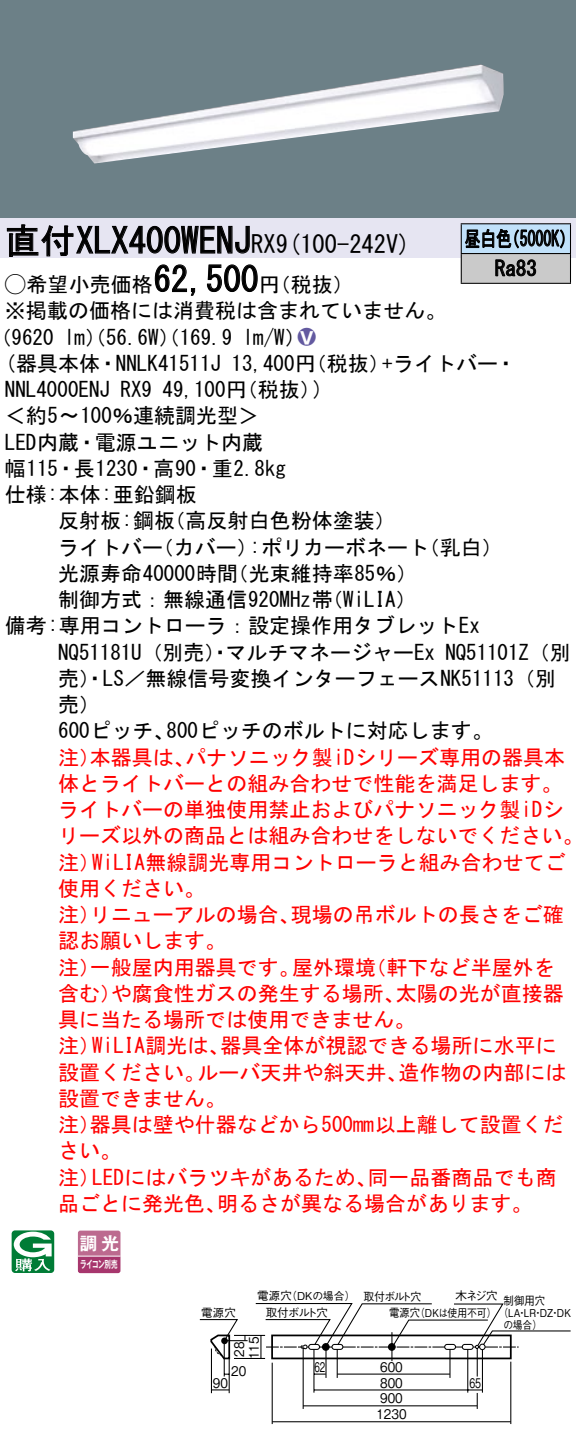
<style>
.page{position:relative;width:576px;height:1434px;background:#fff}
.page>*{position:absolute;margin:0;border:0;box-sizing:border-box;transform-origin:0 0}
.t1{font:35px "MS Gothic";color:#000}
.t2{font:24.5px "MS Gothic";color:#000}
.t3{font:21px/26.6px "MS Gothic";color:#000}
.t4{font:21px/26.2px "MS Gothic";color:#f00}
.t5{font:21px/29.8px "MS Gothic";color:#000;scale:.75 1}
.t6{font:21px "Ford Classification 1";color:#635aa0}
.t7{font:17.5px "Gothic MB101 Pro De Bold 90 pv RKSJ H";color:#fff}
.t8{font:13.3px/14.7px "Gothic BBB Pro Medium 90 pv RKSJ H";color:#000;scale:.9 1}
.t9{font:13.3px "Gothic BBB Pro Medium 90 pv RKSJ H";color:#000;scale:.65 1}
.t10{font:13.3px "Gothic BBB Pro Medium 90 pv RKSJ H";color:#000;scale:.7 1}
.t11{font:11.55px "Gothic BBB Pro Medium 90 pv RKSJ H";letter-spacing:-.035em;color:#000}
.t12{font:11.55px "Gothic BBB Pro Medium 90 pv RKSJ H";letter-spacing:-.035em;color:#000;scale:.9 1}
.t13{font:11.55px "Gothic BBB Pro Medium 90 pv RKSJ H";letter-spacing:-.035em;color:#000;scale:.95 1}
.t14{font:10.85px/12.2px "Gothic BBB Pro Medium 90 pv RKSJ H";color:#000;text-align:center;scale:.9 1}
.t15{font:10.85px "Gothic BBB Pro Medium 90 pv RKSJ H";color:#000}
.t16{font:10.15px "Gothic MB101 Pro De Bold 90 pv RKSJ H";letter-spacing:-.05em;color:#fff;scale:.65 1}
.s1{font-size:24.5px}
.s2{font-family:"Ford Classification 1"}
.s3{color:#fff}
</style>
<div class="page">
<div style="left:0;top:0;width:575px;height:218px;background:#6c8087"></div>
<img style="left:73px;top:64px;width:430px;height:100px">
<div style="left:0;top:218px;width:575px;height:40px;background:#e6e5f2"></div>
<svg style="left:6px;top:224px;width:244px;height:33px"></svg>
<svg style="left:154px;top:264px;width:42px;height:32px"></svg>
<svg style="left:207px;top:264px;width:51px;height:29px"></svg>
<svg style="left:12px;top:1230px;width:42px;height:43px"></svg>
<svg style="left:78px;top:1230px;width:42px;height:43px;background:#b45883"></svg>
<hr style="left:78px;top:1255px;width:42px;height:2px;background:#fff">
<div style="left:461px;top:224px;width:109px;height:30px;background:#c1e1fa"></div>
<div style="left:461px;top:254px;width:109px;height:29px;background:#cacaca"></div>
<hr style="left:460px;top:223px;width:110px;height:1px;background:#000">
<hr style="left:569px;top:224px;width:2px;height:29px;background:#000">
<hr style="left:460px;top:253px;width:110px;height:1px;background:#000">
<hr style="left:569px;top:254px;width:2px;height:29px;background:#000">
<hr style="left:460px;top:283px;width:110px;height:1px;background:#000">
<svg style="left:460px;top:224px;width:104px;height:59px"></svg>
<hr style="left:510px;top:1362px;width:1px;height:62px;background:#000">
<hr style="left:271px;top:1363px;width:2px;height:61px;background:#000">
<hr style="left:272px;top:1421px;width:238px;height:1px;background:#000">
<svg style="left:200px;top:1303px;width:370px;height:107px"></svg>
<h1 class="t1" style="left:5px;top:223px;width:272px">直付XLX400WENJ<span class="s1">RX</span></h1>
<p class="t3" style="left:259px;top:271px;width:96px">（円税抜(</p>
<p class="t2" style="left:276px;top:232px;width:136px">(9 100-242 (V</p>
<h1 class="t1" style="left:153px;top:262px;width:106px">62,500</h1>
<p class="t3" style="left:5px;top:271px;width:442px"><span class="s2">A</span>希望小売価格<br>※掲載の価格には消費税は含まれていません。</p>
<p class="t6" style="left:298px;top:326px;width:19px">2<span class="s3">8</span></p>
<p class="t3" style="left:243px;top:324px;width:64px">l m (W/</p>
<p class="t3" style="left:-9px;top:324px;width:65px">（9620</p>
<p class="t3" style="left:64px;top:324px;width:169px">lm）（56.6 ）（W 169.9</p>
<p class="t5" style="left:494px;top:224px;width:57px;text-indent:-30px">昼白色<br>Ra83</p>
<p class="t5" style="left:504px;top:224px;width:96px">（5000 (K</p>
<p class="t3" style="left:5px;top:350px;width:217px">(器具本体・NNLK41511J</p>
<p class="t3" style="left:382px;top:350px;width:136px">+ライトバー・</p>
<p class="t3" style="left:231px;top:350px;width:160px">13,400 （円税抜）</p>
<p class="t3" style="left:162px;top:376px;width:160px">49,100 （円税抜(</p>
<p class="t3" style="left:313px;top:376px;width:12px">(</p>
<p class="t3" style="left:5px;top:376px;width:106px">NNL4000ENJ</p>
<p class="t3" style="left:5px;top:402px;width:255px">＜約〜5 100％連続調光型&lt;</p>
<p class="t3" style="left:5px;top:429px;width:259px">LED内蔵・電源ユニット内蔵</p>
<p class="t3" style="left:5px;top:455px;width:282px">幅115・長1230・高90・重2.8kg</p>
<p class="t3" style="left:5px;top:481px;width:193px">仕様:本体:亜鉛鋼板</p>
<p class="t3" style="left:164px;top:507px;width:233px">（高反射白色粉体塗装(</p>
<p class="t3" style="left:120px;top:376px;width:33px">RX9</p>
<p class="t3" style="left:58px;top:507px;width:118px">反射板:鋼板</p>
<p class="t3" style="left:58px;top:534px;width:106px">ライトバー</p>
<p class="t3" style="left:153px;top:534px;width:106px">（カバー）</p>
<p class="t3" style="left:250px;top:534px;width:181px">:ポリカーボネート</p>
<p class="t3" style="left:418px;top:534px;width:85px">（乳白(</p>
<p class="t3" style="left:58px;top:560px;width:181px">光源寿命40000時間</p>
<p class="t3" style="left:227px;top:560px;width:191px">（光束維持率85％(</p>
<p class="t3" style="left:58px;top:586px;width:276px">制御方式：無線通信920MHz帯</p>
<p class="t3" style="left:5px;top:612px;width:476px">備考:専用コントローラ：設定操作用タブレットEx</p>
<p class="t3" style="left:445px;top:639px;width:127px">NQ51101 （Z 別</p>
<p class="t3" style="left:322px;top:586px;width:96px">（WiLIA(</p>
<p class="t3" style="left:225px;top:639px;width:211px">マルチマネージャーEx</p>
<p class="t3" style="left:58px;top:639px;width:174px">NQ51181 （U 別売）・</p>
<p class="t3" style="left:58px;top:665px;width:499px">売）・LS／無線信号変換インターフェースNK51113（別</p>
<p class="t3" style="left:58px;top:691px;width:43px">売(</p>
<p class="t3" style="left:166px;top:717px;width:328px">800ピッチのボルトに対応します。</p>
<p class="t3" style="left:58px;top:717px;width:118px">600ピッチ、</p>
<p class="t4" style="left:185px;top:744px;width:381px">パナソニック製iDシリーズ専用の器具本</p>
<p class="t4" style="left:58px;top:744px;width:43px">注）</p>
<p class="t4" style="left:58px;top:770px;width:505px">体とライトバーとの組み合わせで性能を満足します。</p>
<p class="t4" style="left:58px;top:796px;width:507px">ライトバーの単独使用禁止およびパナソニック製iDシ</p>
<p class="t4" style="left:58px;top:823px;width:526px">リーズ以外の商品とは組み合わせをしないでください。</p>
<p class="t4" style="left:92px;top:849px;width:475px">WiLIA無線調光専用コントローラと組み合わせてご</p>
<p class="t4" style="left:90px;top:744px;width:106px">本器具は、</p>
<p class="t4" style="left:58px;top:849px;width:148px">注）<br>使用ください。</p>
<p class="t4" style="left:290px;top:901px;width:275px">現場の吊ボルトの長さをご確</p>
<p class="t4" style="left:58px;top:901px;width:169px">注）<br>認お願いします。</p>
<p class="t4" style="left:90px;top:901px;width:211px">リニューアルの場合、</p>
<p class="t4" style="left:90px;top:954px;width:211px">一般屋内用器具です。</p>
<p class="t4" style="left:292px;top:954px;width:85px">屋外環境</p>
<p class="t4" style="left:365px;top:954px;width:190px">（軒下など半屋外を</p>
<p class="t4" style="left:58px;top:954px;width:43px">注）</p>
<p class="t4" style="left:111px;top:980px;width:295px">や腐食性ガスの発生する場所、</p>
<p class="t4" style="left:395px;top:980px;width:170px">太陽の光が直接器</p>
<p class="t4" style="left:58px;top:980px;width:64px">含む）</p>
<p class="t4" style="left:58px;top:1006px;width:358px">具に当たる場所では使用できません。</p>
<p class="t4" style="left:220px;top:1033px;width:337px">器具全体が視認できる場所に水平に</p>
<p class="t4" style="left:58px;top:1033px;width:43px">注）</p>
<p class="t4" style="left:92px;top:1033px;width:139px">WiLIA調光は、</p>
<p class="t4" style="left:197px;top:1059px;width:211px">ルーバ天井や斜天井、</p>
<p class="t4" style="left:398px;top:1059px;width:170px">造作物の内部には</p>
<p class="t4" style="left:58px;top:1059px;width:148px">設置ください。</p>
<p class="t4" style="left:58px;top:1085px;width:169px">設置できません。</p>
<p class="t4" style="left:90px;top:1111px;width:475px">器具は壁や什器などから500mm以上離して設置くだ</p>
<p class="t4" style="left:58px;top:1111px;width:64px">注）さい。</p>
<p class="t4" style="left:92px;top:1164px;width:286px">LEDにはバラツキがあるため、</p>
<p class="t4" style="left:367px;top:1164px;width:190px">同一品番商品でも商</p>
<p class="t4" style="left:58px;top:1164px;width:43px">注）</p>
<p class="t4" style="left:58px;top:1190px;width:169px">品ごとに発光色、</p>
<p class="t4" style="left:217px;top:1190px;width:317px">明るさが異なる場合があります。</p>
<p class="t7" style="left:80px;top:1229px;width:41px">調光</p>
<p class="t16" style="left:80px;top:1256px;width:59px">ライコン別売</p>
<p class="t11" style="left:201px;top:1303px;width:36px">電源穴</p>
<p class="t11" style="left:257px;top:1286px;width:36px">電源穴</p>
<p class="t15" style="left:286px;top:1287px;width:71px">（DKの場合）</p>
<p class="t11" style="left:265px;top:1303px;width:64px">取付ボルト穴</p>
<p class="t11" style="left:455px;top:1287px;width:44px">木ネジ穴</p>
<p class="t13" style="left:363px;top:1287px;width:63px">取付ボルト穴</p>
<p class="t12" style="left:503px;top:1291px;width:48px">制御用穴</p>
<p class="t12" style="left:389px;top:1303px;width:36px">電源穴</p>
<p class="t14" style="left:415px;top:1305px;width:174px">（DKは使用不可( （LA LR DZ DK</p>
<p class="t14" style="left:503px;top:1305px;width:45px">・<br>の場合(</p>
<p class="t14" style="left:533px;top:1305px;width:12px">・</p>
<p class="t14" style="left:550px;top:1305px;width:12px">・</p>
<p class="t8" style="left:230px;top:1359px;width:27px;rotate:-90deg">28<br>115</p>
<p class="t8" style="left:231px;top:1361px;width:18px">20</p>
<p class="t8" style="left:213px;top:1374px;width:18px">90</p>
<p class="t9" style="left:314px;top:1356px;width:18px">62</p>
<p class="t8" style="left:380px;top:1357px;width:27px">600</p>
<p class="t8" style="left:380px;top:1373px;width:27px">800</p>
<p class="t10" style="left:469px;top:1372px;width:18px">65</p>
<p class="t8" style="left:376px;top:1389px;width:35px;line-height:15.8px">900<br>1230</p>
</div>
